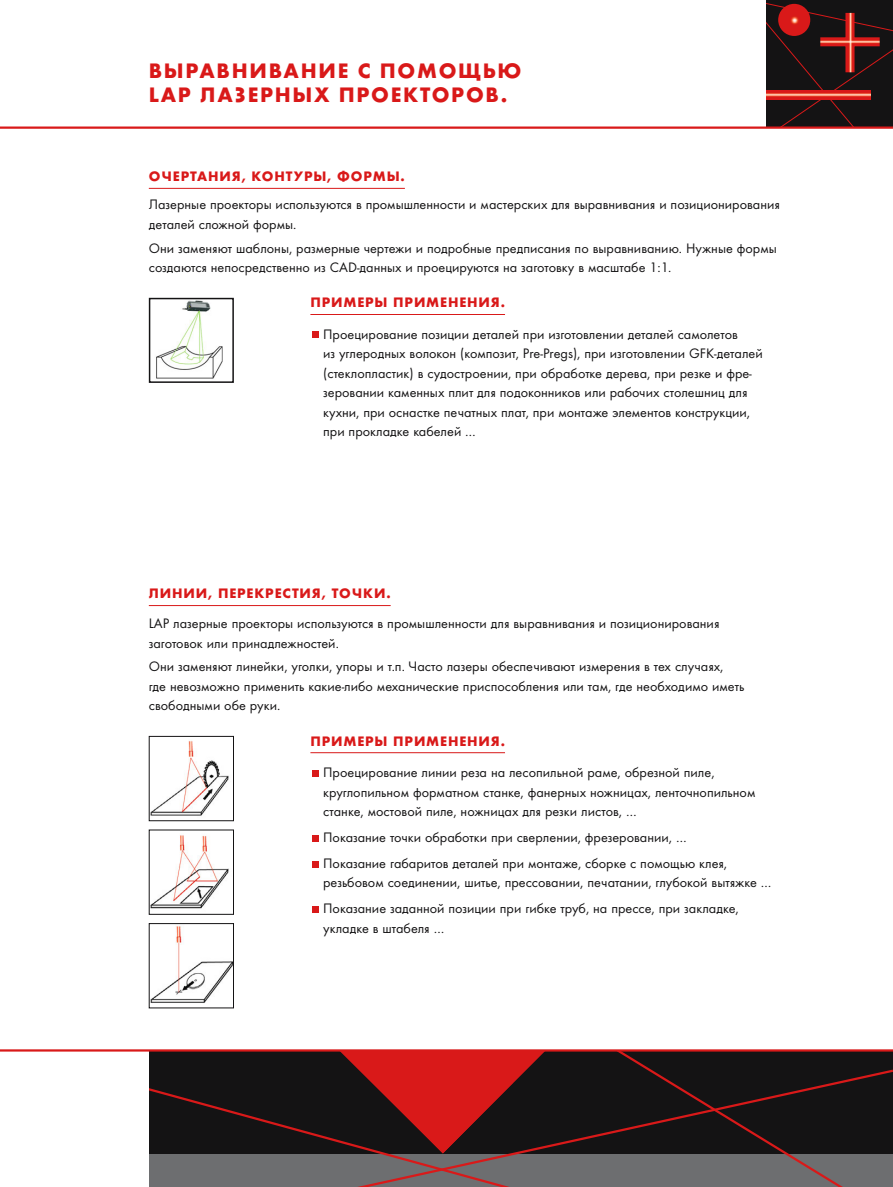
<style>
.page{position:relative;width:893px;height:1187px;background:#fff}
.page>*{position:absolute;margin:0;border:0;box-sizing:border-box;transform-origin:0 0}
.t1{font:700 21.75px/24px "Futura TCY";letter-spacing:.08em;color:#d91919}
.t2{font:14.25px/19.5px "Futura TCY Boo";color:#141314}
.t3{font:700 14.25px "Futura TCY";letter-spacing:.06em;color:#d91919}
</style>
<div class="page">
<svg style="left:865px;top:1067px;width:28px;height:119px;background:#2f2b2c"></svg>
<svg style="left:259px;top:1051px;width:606px;height:135px;background:#392627"></svg>
<svg style="left:149px;top:1066px;width:418px;height:120px;background:#4d2b2c"></svg>
<div style="left:766px;top:0;width:127px;height:126px;background:#141314"></div>
<img style="left:778px;top:4px;width:32px;height:32px;border-radius:50%">
<img style="left:766px;top:90px;width:105px;height:10px">
<img style="left:820px;top:13px;width:60px;height:59px">
<hr style="left:149px;top:188px;width:256px;height:1px;background:#d91919">
<hr style="left:310px;top:314px;width:195px;height:1px;background:#d91919">
<div style="left:312px;top:331px;width:7px;height:7px;background:#d91919"></div>
<hr style="left:0;top:126px;width:893px;height:3px;background:#d91919">
<img style="left:156px;top:301px;width:66px;height:78px">
<div style="left:149px;top:298px;width:85px;height:85px;border:2px solid #141314"></div>
<hr style="left:0;top:1049px;width:893px;height:2px;background:#d91919">
<hr style="left:149px;top:605px;width:242px;height:1px;background:#d91919">
<hr style="left:310px;top:752px;width:195px;height:1px;background:#d91919">
<div style="left:312px;top:769px;width:7px;height:7px;background:#d91919"></div>
<div style="left:312px;top:834px;width:7px;height:7px;background:#d91919"></div>
<div style="left:312px;top:860px;width:7px;height:7px;background:#d91919"></div>
<div style="left:312px;top:905px;width:7px;height:7px;background:#d91919"></div>
<img style="left:151px;top:741px;width:78px;height:75px">
<div style="left:149px;top:736px;width:85px;height:85px;border:1px solid #141314"></div>
<img style="left:151px;top:835px;width:78px;height:74px">
<img style="left:151px;top:926px;width:81px;height:77px">
<div style="left:149px;top:923px;width:85px;height:85px;border:1px solid #141314"></div>
<h1 class="t1" style="left:149px;top:61px;width:374px">ВЫРАВНИВАНИЕ С ПОМОЩЬЮ<br>LAP ЛАЗЕРНЫХ ПРОЕКТОРОВ.</h1>
<p class="t3" style="left:149px;top:171px;width:258px">ОЧЕРТАНИЯ, КОНТУРЫ, ФОРМЫ.</p>
<p class="t2" style="left:149px;top:196px;width:633px">Лазерные проекторы используются в промышленности и мастерских для выравнивания и позиционирования деталей сложной формы.</p>
<p class="t2" style="left:149px;top:239px;width:629px">Они заменяют шаблоны, размерные чертежи и подробные предписания по выравниванию. Нужные формы создаются непосредственно из CAD-данных и проецируются на заготовку в масштабе 1:1.</p>
<p class="t3" style="left:310px;top:297px;width:196px">ПРИМЕРЫ ПРИМЕНЕНИЯ.</p>
<p class="t2" style="left:323px;top:325px;width:441px">Проецирование позиции деталей при изготовлении деталей самолетов<br>из углеродных волокон (композит, Pre-Pregs), при изготовлении GFK-деталей (стекло пластик) в су достроении, при обработке дерева, при резке и фре - зеровании каменных плит для подоконников или рабочих столешниц для кухни, при оснастке печатных плат, при монтаже элементов конструкции, при прокладке кабелей …</p>
<p class="t3" style="left:149px;top:588px;width:243px">ЛИНИИ, ПЕРЕКРЕСТИЯ, ТОЧКИ.</p>
<p class="t2" style="left:149px;top:614px;width:572px">LAP лазерные проекторы используются в промышленности для выравнивания и позиционирования заготовок или принадлежностей.</p>
<p class="t2" style="left:149px;top:658px;width:597px">Они заменяют линейки, уголки, упоры и т.п. Часто лазеры обеспечивают измерения в тех случаях, где невоз мож но применить какие-либо механические приспособления или там, где необходимо иметь свободными обе руки.</p>
<p class="t3" style="left:310px;top:735px;width:196px">ПРИМЕРЫ ПРИМЕНЕНИЯ.</p>
<p class="t2" style="left:323px;top:763px;width:434px">Проецирование линии реза на лесопильной раме, обрезной пиле, круглопильном форматном станке, фанерных ножницах, ленточнопильном станке, мостовой пиле, ножницах для резки листов, …</p>
<p class="t2" style="left:323px;top:825px;width:405px;line-height:26px">Показание точки обработки при сверлении, фрезеровании, …<br>Показание габаритов деталей при монтаже, сборке с помощью клея,</p>
<p class="t2" style="left:323px;top:870px;width:450px;line-height:26px">резьбовом соединении, шитье, прессовании, печатании, глубокой вытяжке …<br>Показание заданной позиции при гибке труб, на прессе, при закладке,</p>
<p class="t2" style="left:323px;top:919px;width:123px">укладке в штабеля …</p>
</div>
